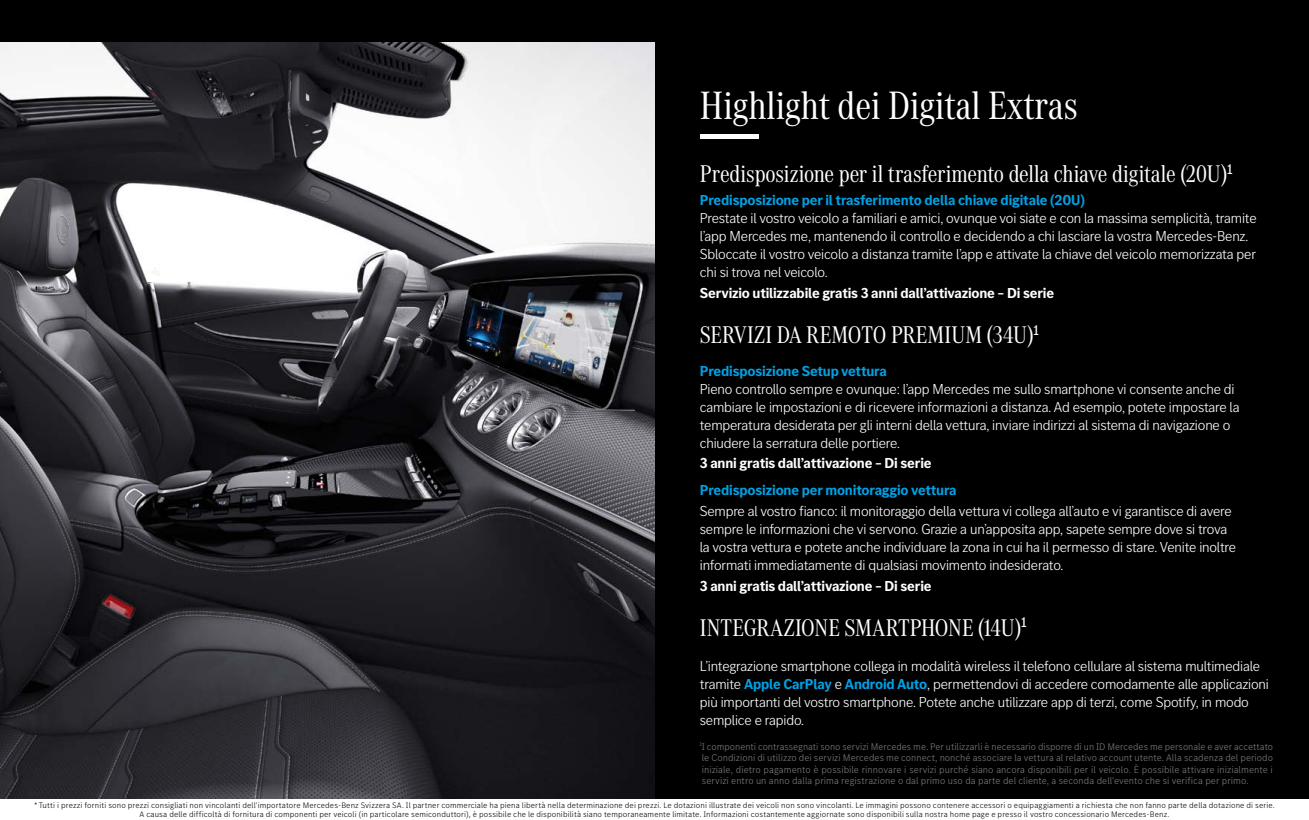
<style>
.page{position:relative;width:1309px;height:820px;background:#fff}
.page>*{position:absolute;margin:0;border:0;box-sizing:border-box;transform-origin:0 0}
.t1{font:41px "MB Corpo A Title Cond";color:#fff}
.t2{font:25px "MB Corpo A Title Cond";letter-spacing:-.005em;color:#fff}
.t3{font:300 15px/18px "MB Corpo S Title";letter-spacing:-.01em;color:#fff}
.t4{font:700 15px "MB Corpo S Title";letter-spacing:-.01em;color:#fff}
.t5{font:700 15px "MB Corpo S Title";letter-spacing:-.01em;color:#00a1e5}
.t6{font:300 10px/11.5px "MB Corpo S Text";letter-spacing:.005em;color:#808080;text-align:justify;scale:.96 1}
.t7{font:300 8.2px/8.5px "MB Corpo S Text";letter-spacing:.01em;color:#000;text-align:center}
.s1{font-weight:700;color:#00a1e5}
</style>
<div class="page">
<div style="left:0;top:43px;width:1309px;height:777px;background:#000"></div>
<div style="left:0;top:0;width:1309px;height:43px;background:#000"></div>
<img style="left:0;top:43px;width:654px;height:757px">
<hr style="left:700px;top:135px;width:59px;height:4px;background:#fff">
<div style="left:0;top:800px;width:1309px;height:20px;background:#fff"></div>
<h1 class="t1" style="left:700px;top:78px;width:379px">Highlight dei Digital Extras</h1>
<h2 class="t2" style="left:700px;top:157px;width:534px">Predisposizione per il trasferimento della chiave digitale (20U)<sup>1</sup></h2>
<p class="t5" style="left:700px;top:190px;width:387px">Predisposizione per il trasferimento della chiave digitale (20U)</p>
<p class="t3" style="left:700px;top:208px;width:558px">Prestate il vostro veicolo a familiari e amici, ovunque voi siate e con la massima semplicità, tramite l’app Mercedes me, mantenendo il controllo e decidendo a chi lasciare la vostra Mercedes-Benz.<br>Sbloccate il vostro veicolo a distanza tramite l’app e attivate la chiave del veicolo memorizzata per chi si trova nel veicolo.</p>
<p class="t4" style="left:700px;top:283px;width:356px">Servizio utilizzabile gratis 3 anni dall’attivazione – Di serie</p>
<h2 class="t2" style="left:700px;top:319px;width:340px">SERVIZI DA REMOTO PREMIUM (34U)<sup>1</sup></h2>
<p class="t5" style="left:700px;top:361px;width:189px">Predisposizione Setup vettura</p>
<p class="t3" style="left:700px;top:379px;width:541px">Pieno controllo sempre e ovunque: l’app Mercedes me sullo smartphone vi consente anche di cambiare le impostazioni e di ricevere informazioni a distanza. Ad esempio, potete impostare la temperatura desiderata per gli interni della vettura, inviare indirizzi al sistema di navigazione o chiudere la serratura delle portiere.</p>
<p class="t4" style="left:700px;top:453px;width:233px">3 anni gratis dall’attivazione – Di serie</p>
<p class="t5" style="left:700px;top:480px;width:258px">Predisposizione per monitoraggio vettura</p>
<p class="t3" style="left:700px;top:501px;width:538px">Sempre al vostro fianco: il monitoraggio della vettura vi collega all’auto e vi garantisce di avere sempre le informazioni che vi servono. Grazie a un’apposita app, sapete sempre dove si trova la vostra vettura e potete anche individuare la zona in cui ha il permesso di stare. Venite inoltre informati immediatamente di qualsiasi movimento indesiderato.</p>
<p class="t4" style="left:700px;top:576px;width:233px">3 anni gratis dall’attivazione – Di serie</p>
<h2 class="t2" style="left:700px;top:611px;width:328px">INTEGRAZIONE SMARTPHONE (14U)<sup>1</sup></h2>
<p class="t3" style="left:700px;top:656px;width:571px">L’integrazione smartphone collega in modalità wireless il telefono cellulare al sistema multimediale tramite <span class="s1">Apple CarPlay</span> e <span class="s1">Android Auto</span>, permettendovi di accedere comodamente alle applicazioni più importanti del vostro smartphone. Potete anche utilizzare app di terzi, come Spotify, in modo semplice e rapido.</p>
<p class="t6" style="left:700px;top:740px;width:599px"><sup>1</sup>I componenti contrassegnati sono servizi Mercedes me. Per utilizzarli è necessario disporre di un ID Mercedes me personale e aver accettato le Condizioni di utilizzo dei servizi Mercedes me connect, nonché associare la vettura al relativo account utente. Alla scadenza del periodo iniziale, dietro pagamento è possibile rinnovare i servizi purché siano ancora disponibili per il veicolo. È possibile attivare inizialmente i servizi entro un anno dalla prima registrazione o dal primo uso da parte del cliente, a seconda dell’evento che si verifica per primo.</p>
<p class="t7" style="left:34px;top:801px;width:1242px">* Tutti i prezzi forniti sono prezzi consigliati non vincolanti dell’importatore Mercedes-Benz Svizzera SA. Il partner commerciale ha piena libertà nella determinazione dei prezzi. Le dotazioni illustrate dei veicoli non sono vincolanti. Le immagini possono contenere accessori o equipaggiamenti a richiesta che non fanno parte della dotazione di serie.<br>A causa delle difficoltà di fornitura di componenti per veicoli (in particolare semiconduttori), è possibile che le disponibilità siano temporaneamente limitate. Informazioni costantemente aggiornate sono disponibili sulla nostra home page e presso il vostro concessionario Mercedes-Benz.</p>
</div>
